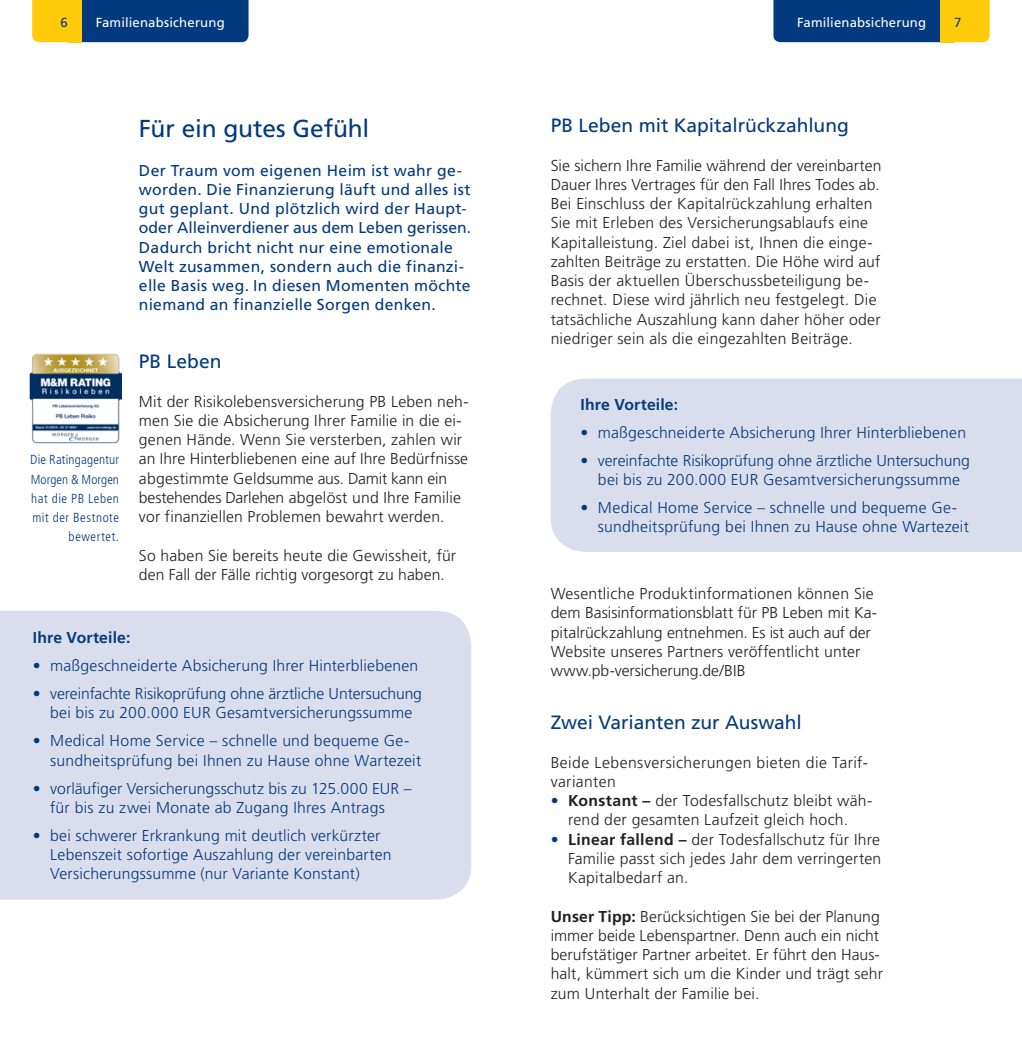
<style>
.page{position:relative;width:1022px;height:1042px;background:#fff}
.page>*{position:absolute;margin:0;border:0;box-sizing:border-box;transform-origin:0 0}
.t1{font:24.5px "Frutiger LT Std";letter-spacing:-.005em;color:#03397e}
.t2{font:19.25px "Frutiger LT Std";letter-spacing:-.005em;color:#03397e}
.t3{font:300 15.75px/19.2px "Frutiger LT Std";letter-spacing:.01em;color:#231f20}
.t4{font:300 15.75px/19.2px "Frutiger LT Std";letter-spacing:.015em;color:#03397e;text-align:center}
.t5{font:15.75px/19.2px "Frutiger LT Std";letter-spacing:.015em;color:#03397e}
.t6{font:300 15.75px/19.2px "Frutiger LT Std";letter-spacing:.03em;color:#231f20}
.t7{font:700 15.75px "Frutiger LT Std";letter-spacing:.01em;color:#03397e}
.t8{font:300 condensed 13.12px/19.2px "Frutiger LT Std";letter-spacing:.04em;color:#03397e;text-align:right}
.t9{font:13.12px "Frutiger LT Std";letter-spacing:.015em;color:#fff}
.t10{font:13.12px "Frutiger LT Std";color:#03397e}
.s1{color:#03397e}
.s2{font-weight:700}
</style>
<div class="page">
<svg style="left:32px;top:0;width:217px;height:42px;background:#30536a"></svg>
<div style="left:68px;top:0;width:14px;height:42px;background:#feca0a"></div>
<svg style="left:773px;top:0;width:217px;height:42px;background:#30536a"></svg>
<div style="left:940px;top:0;width:14px;height:42px;background:#feca0a"></div>
<img style="left:29px;top:353px;width:93px;height:90px">
<div style="left:0;top:611px;width:471px;height:288px;background:#dadeec"></div>
<div style="left:551px;top:379px;width:471px;height:173px;background:#dadeec"></div>
<p class="t10" style="left:61px;top:15px;width:9px">6</p>
<p class="t9" style="left:96px;top:15px;width:130px">Familienabsicherung</p>
<p class="t9" style="left:797px;top:15px;width:130px">Familienabsicherung</p>
<p class="t10" style="left:954px;top:15px;width:9px">7</p>
<p class="t8" style="left:30px;top:450px;width:90px">Die Ratingagentur<br>Morgen &amp; Morgen hat die PB Leben mit der Bestnote bewertet.</p>
<h1 class="t1" style="left:139px;top:114px;width:232px">Für ein gutes Gefühl</h1>
<p class="t5" style="left:139px;top:160px;width:334px">Der Traum vom eigenen Heim ist wahr ge&shy;worden. Die Finanzierung läuft und alles ist gut geplant. Und plötzlich wird der Haupt&shy;oder Alleinverdiener aus dem Leben gerissen.<br>Dadurch bricht nicht nur eine emotionale Welt zusammen, sondern auch die finanzi&shy;elle Basis weg. In diesen Momenten möchte niemand an finanzielle Sorgen denken.</p>
<p class="t2" style="left:139px;top:350px;width:84px">PB Leben</p>
<p class="t3" style="left:139px;top:392px;width:331px">Mit der Risikolebensversicherung PB Leben neh&shy;men Sie die Absicherung Ihrer Familie in die ei&shy;genen Hände. Wenn Sie versterben, zahlen wir an Ihre Hinterbliebenen eine auf Ihre Bedürfnisse abgestimmte Geldsumme aus. Damit kann ein bestehendes Darlehen abgelöst und Ihre Familie vor finanziellen Problemen bewahrt werden.</p>
<p class="t3" style="left:139px;top:546px;width:319px">So haben Sie bereits heute die Gewissheit, für den Fall der Fälle richtig vorgesorgt zu haben.</p>
<p class="t7" style="left:33px;top:628px;width:99px">Ihre Vorteile:</p>
<p class="t4" style="left:33px;top:656px;width:387px">• maßgeschneiderte Absicherung Ihrer Hinterbliebenen</p>
<p class="t4" style="left:33px;top:684px;width:391px">• vereinfachte Risikoprüfung ohne ärztliche Untersuchung bei bis zu 200.000 EUR Gesamtversicherungssumme</p>
<p class="t4" style="left:50px;top:731px;width:373px;text-align:left;text-indent:-17px">• Medical Home Service – schnelle und bequeme Ge&shy;sundheitsprüfung bei Ihnen zu Hause ohne Wartezeit</p>
<p class="t4" style="left:33px;top:779px;width:380px">• vorläufiger Versicherungsschutz bis zu 125.000 EUR – für bis zu zwei Monate ab Zugang Ihres Antrags</p>
<p class="t4" style="left:50px;top:826px;width:343px;text-align:left;text-indent:-17px">• bei schwerer Erkrankung mit deutlich verkürzter<br>Lebenszeit sofortige Auszahlung der vereinbarten<br>Versicherungssumme (nur Variante Konstant)</p>
<p class="t2" style="left:551px;top:114px;width:300px">PB Leben mit Kapitalrückzahlung</p>
<p class="t3" style="left:551px;top:156px;width:332px">Sie sichern Ihre Familie während der vereinbarten Dauer Ihres Vertrages für den Fall Ihres Todes ab.<br>Bei Einschluss der Kapitalrückzahlung erhalten Sie mit Erleben des Versicherungsablaufs eine Kapitalleistung. Ziel dabei ist, Ihnen die einge&shy;zahlten Beiträge zu erstatten. Die Höhe wird auf Basis der aktuellen Überschussbeteiligung be&shy;rechnet. Diese wird jährlich neu festgelegt. Die tatsächliche Auszahlung kann daher höher oder niedriger sein als die eingezahlten Beiträge.</p>
<p class="t7" style="left:581px;top:395px;width:99px">Ihre Vorteile:</p>
<p class="t4" style="left:581px;top:423px;width:387px">• maßgeschneiderte Absicherung Ihrer Hinterbliebenen</p>
<p class="t4" style="left:581px;top:451px;width:391px">• vereinfachte Risikoprüfung ohne ärztliche Untersuchung bei bis zu 200.000 EUR Gesamtversicherungssumme</p>
<p class="t4" style="left:598px;top:498px;width:373px;text-align:left;text-indent:-17px">• Medical Home Service – schnelle und bequeme Ge&shy;sundheitsprüfung bei Ihnen zu Hause ohne Wartezeit</p>
<p class="t3" style="left:551px;top:584px;width:328px">Wesentliche Produktinformationen können Sie dem Basisinformationsblatt für PB Leben mit Ka&shy;pitalrückzahlung entnehmen. Es ist auch auf der Website unseres Partners veröffentlicht unter www.pb-versicherung.de/BIB</p>
<p class="t2" style="left:551px;top:711px;width:253px">Zwei Varianten zur Auswahl</p>
<p class="t6" style="left:551px;top:753px;width:319px">Beide Lebensversicherungen bieten die Tarif&shy;varianten</p>
<p class="t3" style="left:551px;top:791px;width:323px;text-align:center"><span class="s1">•</span> <span class="s2">Konstant –</span> der Todesfallschutz bleibt wäh&shy;rend der gesamten Laufzeit gleich hoch.</p>
<p class="t3" style="left:568px;top:830px;width:315px;text-align:justify;text-indent:-17px"><span class="s1">•</span> <span class="s2">Linear fallend –</span> der Todesfallschutz für Ihre Familie passt sich jedes Jahr dem verringerten Kapitalbedarf an.</p>
<p class="t3" style="left:551px;top:907px;width:334px"><span class="s2">Unser Tipp:</span> Berücksichtigen Sie bei der Planung immer beide Lebenspartner. Denn auch ein nicht berufstätiger Partner arbeitet. Er führt den Haus&shy;halt, kümmert sich um die Kinder und trägt sehr zum Unterhalt der Familie bei.</p>
</div>
